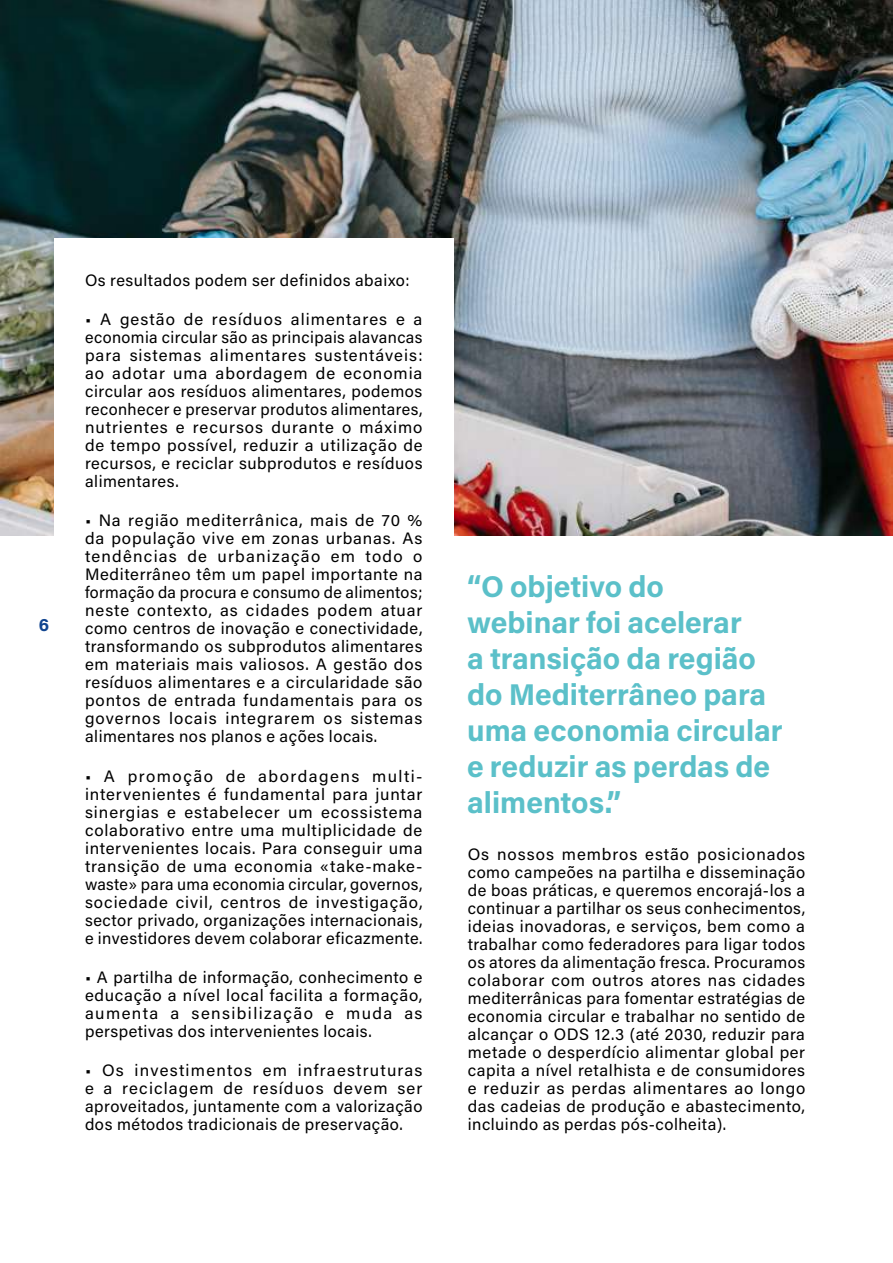
<style>
.page{position:relative;width:893px;height:1263px;background:#fff}
.page>*{position:absolute;margin:0;border:0;box-sizing:border-box;transform-origin:0 0}
.t1{font:700 30px/36px "Acumin Pro";color:#5bc0c9}
.t2{font:700 18px "Acumin Pro";color:#114590}
.t3{font:16.5px/18px "Acumin Pro";letter-spacing:.03em;color:#000;text-align:justify}
</style>
<div class="page">
<img style="left:0;top:0;width:893px;height:536px">
<div style="left:54px;top:238px;width:400px;height:830px;background:#fff"></div>
<p class="t2" style="left:39px;top:612px;width:12px">6</p>
<p class="t3" style="left:85px;top:270px;width:326px">Os resultados podem ser definidos abaixo:</p>
<p class="t3" style="left:85px;top:309px;width:339px">• A gestão de resíduos alimentares e a economia circular são as principais alavancas para sistemas alimentares sustentáveis: ao adotar uma abordagem de economia circular aos resíduos alimentares, podemos reconhecer e preservar produtos alimentares, nutrientes e recursos durante o máximo de tempo possível, reduzir a utilização de recursos, e reciclar subprodutos e resíduos alimentares.</p>
<p class="t3" style="left:85px;top:511px;width:339px">• Na região mediterrânica, mais de 70 % da população vive em zonas urbanas. As tendências de urbanização em todo o Mediterrâneo têm um papel importante na formação da procura e consumo de alimentos; neste contexto, as cidades podem atuar como centros de inovação e conectividade, transformando os subprodutos alimentares em materiais mais valiosos. A gestão dos resíduos alimentares e a circularidade são pontos de entrada fundamentais para os governos locais integrarem os sistemas alimentares nos planos e ações locais.</p>
<p class="t3" style="left:85px;top:766px;width:339px">• A promoção de abordagens multi&shy;intervenientes é fundamental para juntar sinergias e estabelecer um ecossistema colaborativo entre uma multiplicidade de intervenientes locais. Para conseguir uma transição de uma economia «take-make&shy;waste» para uma economia circular, governos, sociedade civil, centros de investigação, sector privado, organizações internacionais, e investidores devem colaborar eficazmente.</p>
<p class="t3" style="left:85px;top:967px;width:339px">• A partilha de informação, conhecimento e educação a nível local facilita a formação, aumenta a sensibilização e muda as perspetivas dos intervenientes locais.</p>
<p class="t3" style="left:85px;top:1060px;width:339px">• Os investimentos em infraestruturas e a reciclagem de resíduos devem ser aproveitados, juntamente com a valorização dos métodos tradicionais de preservação.</p>
<h1 class="t1" style="left:467px;top:567px;width:317px">“O objetivo do webinar foi acelerar<br>a transição da região do Mediterrâneo para uma economia circular e reduzir as perdas de alimentos.”</h1>
<p class="t3" style="left:468px;top:844px;width:339px">Os nossos membros estão posicionados como campeões na partilha e disseminação de boas práticas, e queremos encorajá-los a continuar a partilhar os seus conhecimentos, ideias inovadoras, e serviços, bem como a trabalhar como federadores para ligar todos os atores da alimentação fresca. Procuramos colaborar com outros atores nas cidades mediterrânicas para fomentar estratégias de economia circular e trabalhar no sentido de alcançar o ODS 12.3 (até 2030, reduzir para metade o desperdício alimentar global per capita a nível retalhista e de consumidores e reduzir as perdas alimentares ao longo das cadeias de produção e abastecimento, incluindo as perdas pós-colheita).</p>
</div>
